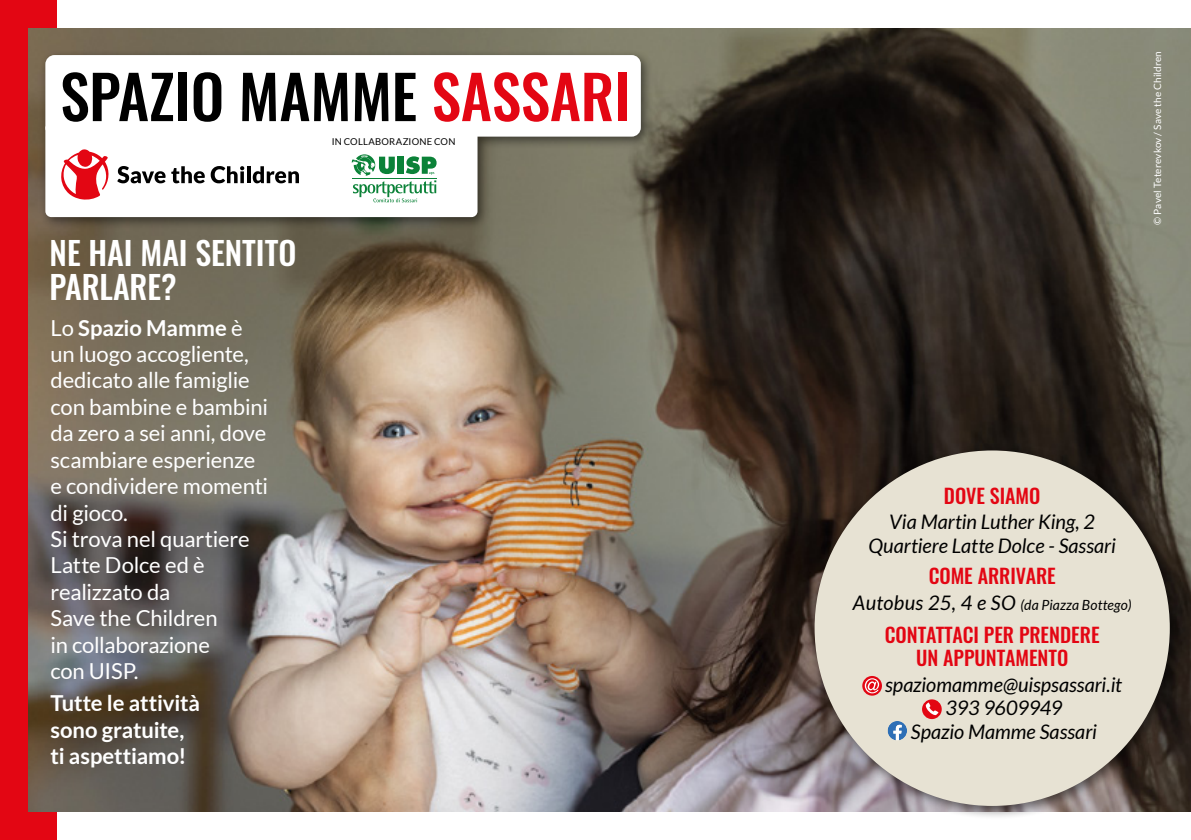
<style>
.page{position:relative;width:1191px;height:840px;background:#fff}
.page>*{position:absolute;margin:0;border:0;box-sizing:border-box;transform-origin:0 0}
.t1{font:59.6px "Oswald";letter-spacing:-.005em;color:#000}
.t2{font:32px/34px "Oswald";color:#fff}
.t3{font:22px/26.4px "Lato";letter-spacing:-.01em;color:#fff}
.t4{font:700 22px/26.4px "Lato";letter-spacing:-.005em;color:#fff}
.t5{font:italic 20px/23.4px "Lato";color:#000;text-align:center}
.t6{font:20px/23.4px "Oswald";color:#e30613;text-align:center}
.t7{font:italic 14px "Lato";letter-spacing:.01em;color:#000}
.t8{font:10px "Lato";letter-spacing:.01em;color:#fff}
.t9{font:9.4px "Lato";letter-spacing:.025em;color:#000}
.s1{color:#e30613}
.s2{font-weight:700}
.s3{font-size:20px}
</style>
<div class="page">
<div style="left:0;top:0;width:57px;height:839px;background:#e30613"></div>
<img style="left:28px;top:28px;width:1163px;height:783px">
<div style="left:808px;top:444px;width:375px;height:375px;background:#000;opacity:.5"></div>
<div style="left:814px;top:450px;width:355px;height:355px;background:#e7e2d3;border-radius:50%"></div>
<svg style="left:862px;top:675px;width:20px;height:20px"></svg>
<svg style="left:864px;top:678px;width:15px;height:15px"></svg>
<svg style="left:922px;top:699px;width:19px;height:19px"></svg>
<svg style="left:925px;top:702px;width:13px;height:12px"></svg>
<svg style="left:887px;top:721px;width:20px;height:19px"></svg>
<div style="left:39px;top:49px;width:615px;height:181px;background:#000;opacity:.5"></div>
<div style="left:45px;top:122px;width:432px;height:95px;background:#fff;border-radius:6px"></div>
<svg style="left:117px;top:166px;width:88px;height:17px"></svg>
<svg style="left:211px;top:166px;width:33px;height:17px"></svg>
<hr style="left:247px;top:166px;width:4px;height:17px;background:#000">
<svg style="left:253px;top:166px;width:46px;height:17px"></svg>
<svg style="left:61px;top:149px;width:48px;height:51px"></svg>
<div style="left:45px;top:55px;width:596px;height:81px;background:#fff;border-radius:9px"></div>
<svg style="left:352px;top:154px;width:84px;height:48px"></svg>
<h1 class="t1" style="left:60px;top:44px;width:572px">SPAZIO MAMME <span class="s1">SASSARI</span></h1>
<p class="t9" style="left:332px;top:136px;width:125px">IN COLLABORAZIONE CON</p>
<h2 class="t2" style="left:50px;top:232px;width:248px">NE HAI MAI SENTITO<br>PARLARE?</h2>
<p class="t3" style="left:50px;top:314px;width:219px">Lo <span class="s2">Spazio Mamme</span> è un luogo accogliente, dedicato alle famiglie con bambine e bambini da zero a sei anni, dove scambiare esperienze e condividere momenti di gioco.<br>Si trova nel quartiere<br>Latte Dolce ed è realizzato da<br>Save the Children<br>in collaborazione<br>con UISP.</p>
<p class="t4" style="left:50px;top:689px;width:151px">Tutte le attività sono gratuite, ti aspettiamo!</p>
<p class="t8" style="left:1151px;top:224px;width:175px;rotate:-90deg">© Pavel Teterevkov / Save the Children</p>
<p class="t6" style="left:944px;top:482px;width:98px">DOVE SIAMO</p>
<p class="t5" style="left:868px;top:510px;width:249px">Via Martin Luther King, 2<br>Quartiere Latte Dolce - Sassari</p>
<p class="t6" style="left:928px;top:562px;width:129px">COME ARRIVARE</p>
<p class="t7" style="left:853px;top:596px;width:280px"><span class="s3">Autobus 25, 4 e SO</span> (da Piazza Bottego)</p>
<p class="t6" style="left:885px;top:620px;width:216px">CONTATTACI PER PRENDERE<br>UN APPUNTAMENTO</p>
<p class="t5" style="left:885px;top:672px;width:238px">spaziomamme@uispsassari.it<br>393 9609949<br>Spazio Mamme Sassari</p>
</div>
